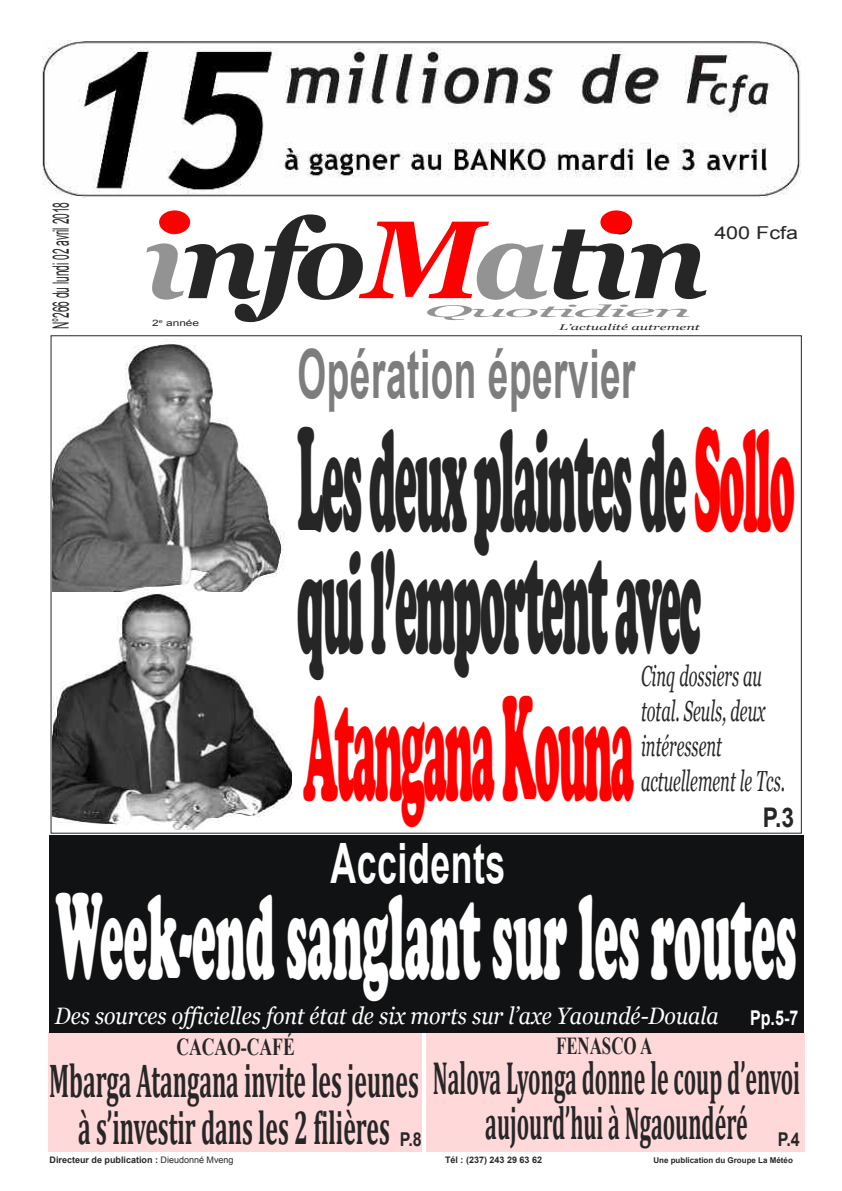
<style>
.page{position:relative;width:842px;height:1191px;background:#fff}
.page>*{position:absolute;margin:0;border:0;box-sizing:border-box;transform-origin:0 0}
.t1{font:900 150.2px/122px "Cooper";letter-spacing:-.04em;color:#272627;scale:.28 1}
.t2{font:900 150.2px "Cooper";letter-spacing:-.04em;color:#f00;scale:.28 1}
.t3{font:900 124.1px "Cooper";color:#fff;scale:.36 1}
.t4{font:italic 700 110.4px "Georgia";letter-spacing:-.025em;color:#272627}
.t5{font:700 67.8px "Arial";letter-spacing:.015em;color:#7d7d7d;scale:.54 1}
.t6{font:700 55.7px "Arial";letter-spacing:.015em;color:#fff;scale:.64 1}
.t7{font:700 47.7px/46.9px "Cambria";color:#272627;text-align:center;scale:.5 1}
.t8{font:700 46.7px/44.7px "Cambria";color:#272627;text-align:center;scale:.47 1}
.t9{font:italic 29px/34.8px "Georgia";color:#272627;scale:.57 1}
.t10{font:700 27.1px "Arial";color:#272627;scale:.84 1}
.t11{font:700 24.4px "Times New Roman";color:#272627;scale:.72 1}
.t12{font:700 24.4px "Times New Roman";color:#272627;scale:.69 1}
.t13{font:italic 23.7px "Georgia";color:#fff;scale:.9 1}
.t14{font:22.5px "Arial";color:#272627;scale:.45 1}
.t15{font:700 20.4px "Arial";color:#fff;scale:.79 1}
.t16{font:700 19.1px "Arial";color:#272627;scale:.84 1}
.t17{font:17.8px "Arial";color:#272627;scale:1.21 1}
.t18{font:italic 16.7px "Georgia";letter-spacing:-.05em;color:#939393;scale:4 1}
.t19{font:700 9px "Arial";color:#272627}
.t20{font:8.8px "Arial";color:#272627;scale:1.35 1}
.t21{font:italic 8.3px "Georgia";color:#272627;scale:1.76 1}
.t22{font:700 8px "Arial";color:#272627}
.s1{color:#939393}
.s2{color:#f00}
.s3{font-weight:400}
</style>
<div class="page">
<div style="left:48px;top:1032px;width:374px;height:119px;background:#ffd9d9"></div>
<div style="left:426px;top:1033px;width:378px;height:118px;background:#ffd9d9"></div>
<div style="left:49px;top:835px;width:754px;height:198px;background:#111213"></div>
<div style="left:159px;top:210px;width:31px;height:24px;background:#f00;border-radius:50%"></div>
<div style="left:600px;top:210px;width:32px;height:24px;background:#f00;border-radius:50%"></div>
<img style="left:42px;top:40px;width:758px;height:157px">
<img style="left:53px;top:339px;width:231px;height:254px">
<img style="left:53px;top:593px;width:239px;height:236px">
<p class="t14" style="left:48px;top:329px;width:285px;rotate:-90deg">N°266 du lundi 02 avril 2018</p>
<h3 class="t4" style="left:144px;top:197px;width:566px"><span class="s1">i</span>nfo<span class="s2">M</span><span class="s1">a</span>tin</h3>
<p class="t20" style="left:152px;top:318px;width:36px">2<sup>e</sup> année</p>
<p class="t17" style="left:714px;top:223px;width:71px">400 Fcfa</p>
<p class="t18" style="left:556px;top:302px;width:15px">id</p>
<p class="t18" style="left:608px;top:302px;width:13px">ie</p>
<p class="t18" style="left:652px;top:302px;width:11px">n</p>
<p class="t21" style="left:559px;top:322px;width:81px">L’actualité autrement</p>
<p class="t18" style="left:424px;top:302px;width:22px">Qu</p>
<p class="t18" style="left:504px;top:302px;width:15px">ot</p>
<h3 class="t5" style="left:297px;top:336px;width:628px">Opération épervier</h3>
<h1 class="t1" style="left:297px;top:418px;width:1779px">Les deux plaintes de <span class="s2">So lo </span>qui l’emportent avec</h1>
<h1 class="t2" style="left:303px;top:660px;width:1184px">Atangana Kouna</h1>
<h3 class="t6" style="left:330px;top:832px;width:275px">Accidents</h3>
<p class="t9" style="left:641px;top:659px;width:254px">Cinq dossiers au total. Seuls, deux intéressent actuellement le Tcs.</p>
<p class="t10" style="left:763px;top:802px;width:39px">P.3</p>
<h2 class="t3" style="left:56px;top:864px;width:2059px">Week-end sanglant sur les routes</h2>
<p class="t13" style="left:55px;top:1002px;width:739px">Des sources officielles font état de six morts sur l’axe Yaoundé-Douala</p>
<p class="t15" style="left:750px;top:1006px;width:63px">Pp.5-7</p>
<p class="t11" style="left:176px;top:1032px;width:166px">CACAO-CAFÉ</p>
<p class="t12" style="left:556px;top:1032px;width:141px">FENASCO A</p>
<h3 class="t8" style="left:433px;top:1054px;width:783px">Nalova Lyonga donne le coup d’envoi aujourd’hui à Ngaoundéré</h3>
<h3 class="t7" style="left:49px;top:1056px;width:741px">Mbarga Atangana invite les jeunes à s’investir dans les 2 filières</h3>
<p class="t16" style="left:400px;top:1129px;width:28px">P.8</p>
<p class="t16" style="left:778px;top:1129px;width:28px">P.4</p>
<p class="t19" style="left:50px;top:1154px;width:186px">Directeur de publication : <span class="s3">Dieudonné Mveng</span></p>
<p class="t19" style="left:445px;top:1154px;width:99px">Tél : (237) 243 29 63 62</p>
<p class="t22" style="left:653px;top:1155px;width:141px">Une publication du Groupe La Météo</p>
</div>
